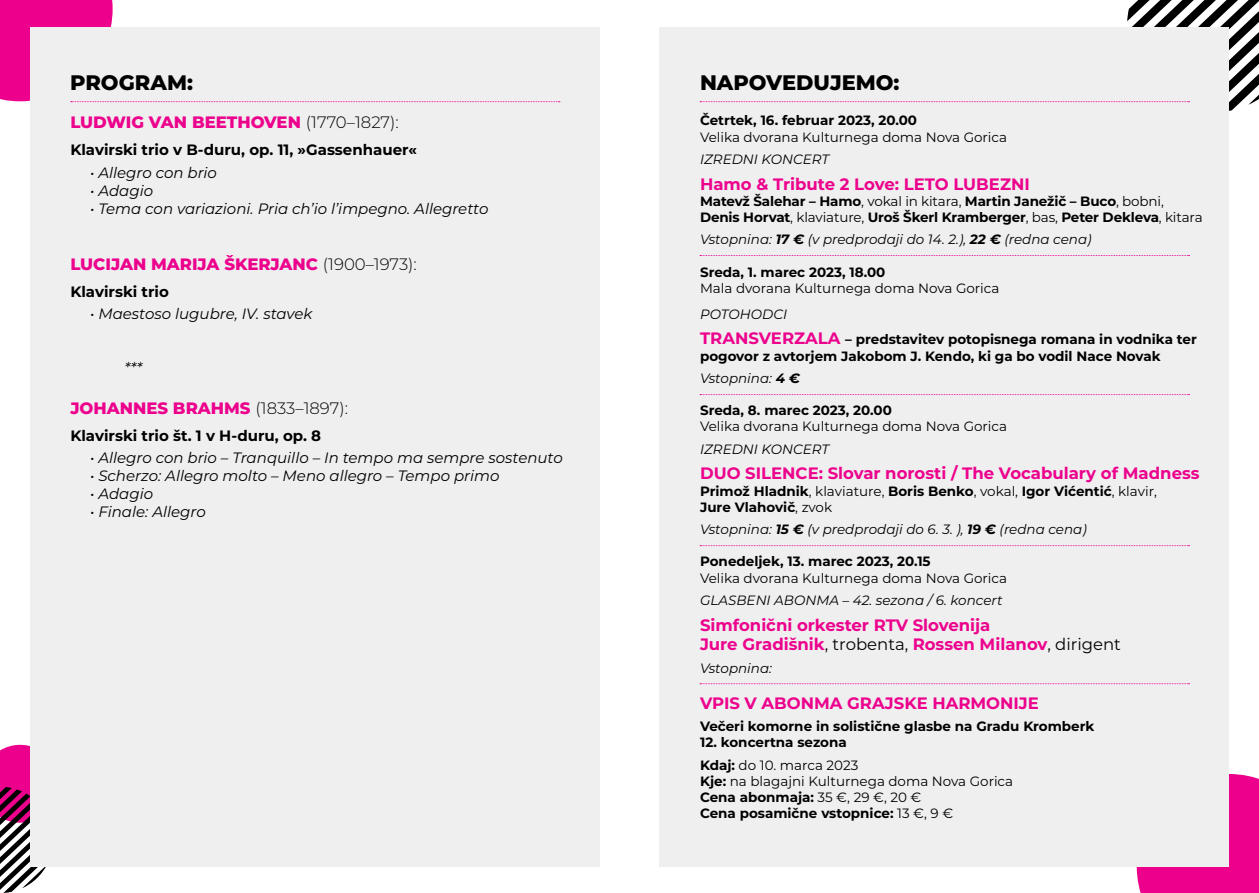
<style>
.page{position:relative;width:1259px;height:893px;background:#fff}
.page>*{position:absolute;margin:0;border:0;box-sizing:border-box;transform-origin:0 0}
.t1{font:800 21px "Montserrat";color:#000}
.t2{font:700 16.5px/19.8px "Montserrat";color:#ec008c}
.t3{font:800 16.5px "Montserrat";color:#ec008c}
.t4{font:italic 15px "Montserrat";color:#000}
.t5{font:700 15px "Montserrat";color:#000}
.t6{font:700 13.5px/16.2px "Montserrat";color:#000}
.t7{font:13.5px/16.2px "Montserrat";color:#000}
.t8{font:italic 13.5px "Montserrat";color:#000}
.s1{font-weight:300;color:#000}
.s2{font-weight:400}
.s3{font-weight:700}
.s4{font-weight:400;font-style:italic}
.s5{font-size:16.5px;color:#ec008c}
.s6{font-style:italic}
.s7{font-weight:400;color:#000}
</style>
<div class="page">
<svg style="left:0;top:745px;width:59px;height:148px"></svg>
<div style="left:1136px;top:774px;width:123px;height:119px;background:#ec008c"></div>
<div style="left:30px;top:27px;width:570px;height:839px;background:#efeff0"></div>
<div style="left:659px;top:27px;width:570px;height:839px;background:#efeff0"></div>
<svg style="left:0;top:0;width:560px;height:102px"></svg>
<svg style="left:700px;top:0;width:559px;height:111px"></svg>
<svg style="left:700px;top:255px;width:489px;height:1px"></svg>
<svg style="left:700px;top:394px;width:489px;height:1px"></svg>
<svg style="left:700px;top:545px;width:489px;height:1px"></svg>
<svg style="left:700px;top:683px;width:489px;height:1px"></svg>
<h1 class="t1" style="left:70px;top:68px;width:124px">PROGRAM:</h1>
<p class="t3" style="left:70px;top:110px;width:330px">LUDWIG VAN BEETHOVEN <span class="s1">(1770–1827):</span></p>
<p class="t5" style="left:70px;top:139px;width:348px">Klavirski trio v B-duru, op. 11, »Gassenhauer«</p>
<p class="t4" style="left:90px;top:162px;width:128px">• Allegro con brio</p>
<p class="t4" style="left:90px;top:180px;width:65px">• Adagio</p>
<p class="t4" style="left:90px;top:198px;width:400px">• Tema con variazioni. Pria ch’io l’impegno. Allegretto</p>
<p class="t3" style="left:70px;top:252px;width:348px">LUCIJAN MARIJA ŠKERJANC <span class="s1">(1900–1973):</span></p>
<p class="t5" style="left:70px;top:280px;width:100px">Klavirski trio</p>
<p class="t4" style="left:90px;top:303px;width:224px">• Maestoso lugubre, IV. stavek</p>
<p class="t4" style="left:124px;top:357px;width:19px">***</p>
<p class="t3" style="left:70px;top:396px;width:279px">JOHANNES BRAHMS <span class="s1">(1833–1897):</span></p>
<p class="t5" style="left:70px;top:425px;width:252px">Klavirski trio št. 1 v H-duru, op. 8</p>
<p class="t4" style="left:90px;top:448px;width:474px">• Allegro con brio – Tranquillo – In tempo ma sempre sostenuto</p>
<p class="t4" style="left:90px;top:466px;width:411px">• Scherzo: Allegro molto – Meno allegro – Tempo primo</p>
<p class="t4" style="left:90px;top:484px;width:65px">• Adagio</p>
<p class="t4" style="left:90px;top:502px;width:117px">• Finale: Allegro</p>
<h1 class="t1" style="left:700px;top:68px;width:201px">NAPOVEDUJEMO:</h1>
<p class="t6" style="left:700px;top:112px;width:218px">Četrtek, 16. februar 2023, 20.00</p>
<p class="t7" style="left:700px;top:128px;width:308px">Velika dvorana Kulturnega doma Nova Gorica</p>
<p class="t8" style="left:700px;top:150px;width:131px">IZREDNI KONCERT</p>
<p class="t2" style="left:700px;top:173px;width:331px">Hamo &amp; Tribute 2 Love: LETO LUBEZNI</p>
<p class="t6" style="left:700px;top:192px;width:504px">Matevž Šalehar – Hamo<span class="s2">, vokal in kitara,</span> Martin Janežič – Buco<span class="s2">, bobni,<br></span>Denis Horvat<span class="s2">, klaviature,</span> Uroš Škerl Kramberger<span class="s2">, bas,</span> Peter Dekleva<span class="s2">, kitara</span></p>
<p class="t8" style="left:700px;top:230px;width:393px">Vstopnina: <span class="s3">17 €</span> (v predprodaji do 14. 2.), <span class="s3">22 €</span> (redna cena)</p>
<p class="t6" style="left:700px;top:263px;width:187px">Sreda, 1. marec 2023, 18.00</p>
<p class="t7" style="left:700px;top:279px;width:301px">Mala dvorana Kulturnega doma Nova Gorica</p>
<p class="t6" style="left:700px;top:300px;width:498px;line-height:25.8px"><span class="s4">POTOHODCI<br></span><span class="s5">TRANSVERZALA</span> – predstavitev potopisnega romana in vodnika ter</p>
<p class="t6" style="left:700px;top:344px;width:462px;line-height:22.2px">pogovor z avtorjem Jakobom J. Kendo, ki ga bo vodil Nace Novak<br><span class="s4">Vstopnina:</span> <span class="s6">4 €</span></p>
<p class="t6" style="left:700px;top:402px;width:193px">Sreda, 8. marec 2023, 20.00</p>
<p class="t7" style="left:700px;top:418px;width:308px">Velika dvorana Kulturnega doma Nova Gorica</p>
<p class="t8" style="left:700px;top:439px;width:131px">IZREDNI KONCERT</p>
<p class="t2" style="left:700px;top:463px;width:501px">DUO SILENCE: Slovar norosti / The Vocabulary of Madness</p>
<p class="t6" style="left:700px;top:482px;width:458px">Primož Hladnik<span class="s2">, klaviature,</span> Boris Benko<span class="s2">, vokal,</span> Igor Vićentić<span class="s2">, klavir,<br></span>Jure Vlahovič<span class="s2">, zvok</span></p>
<p class="t8" style="left:700px;top:520px;width:388px">Vstopnina: <span class="s3">15 €</span> (v predprodaji do 6. 3. ), <span class="s3">19 €</span> (redna cena)</p>
<p class="t6" style="left:700px;top:553px;width:232px">Ponedeljek, 13. marec 2023, 20.15</p>
<p class="t7" style="left:700px;top:569px;width:308px">Velika dvorana Kulturnega doma Nova Gorica</p>
<p class="t8" style="left:700px;top:591px;width:304px">GLASBENI ABONMA – 42. sezona / 6. koncert</p>
<p class="t2" style="left:700px;top:614px;width:422px">Simfonični orkester RTV Slovenija<br>Jure Gradišnik<span class="s7">, trobenta,</span> Rossen Milanov<span class="s7">, dirigent</span></p>
<p class="t8" style="left:700px;top:659px;width:74px">Vstopnina:</p>
<p class="t2" style="left:700px;top:692px;width:340px">VPIS V ABONMA GRAJSKE HARMONIJE</p>
<p class="t6" style="left:700px;top:717px;width:396px">Večeri komorne in solistične glasbe na Gradu Kromberk</p>
<p class="t6" style="left:700px;top:731px;width:160px;line-height:22.2px">12. koncertna sezona<br>Kdaj: <span class="s2">do 10. marca 2023</span></p>
<p class="t7" style="left:700px;top:772px;width:315px"><span class="s3">Kje:</span> na blagajni Kulturnega doma Nova Gorica<br><span class="s3">Cena abonmaja:</span> 35 €, 29 €, 20 €<br><span class="s3">Cena posamične vstopnice:</span> 13 €, 9 €</p>
</div>
